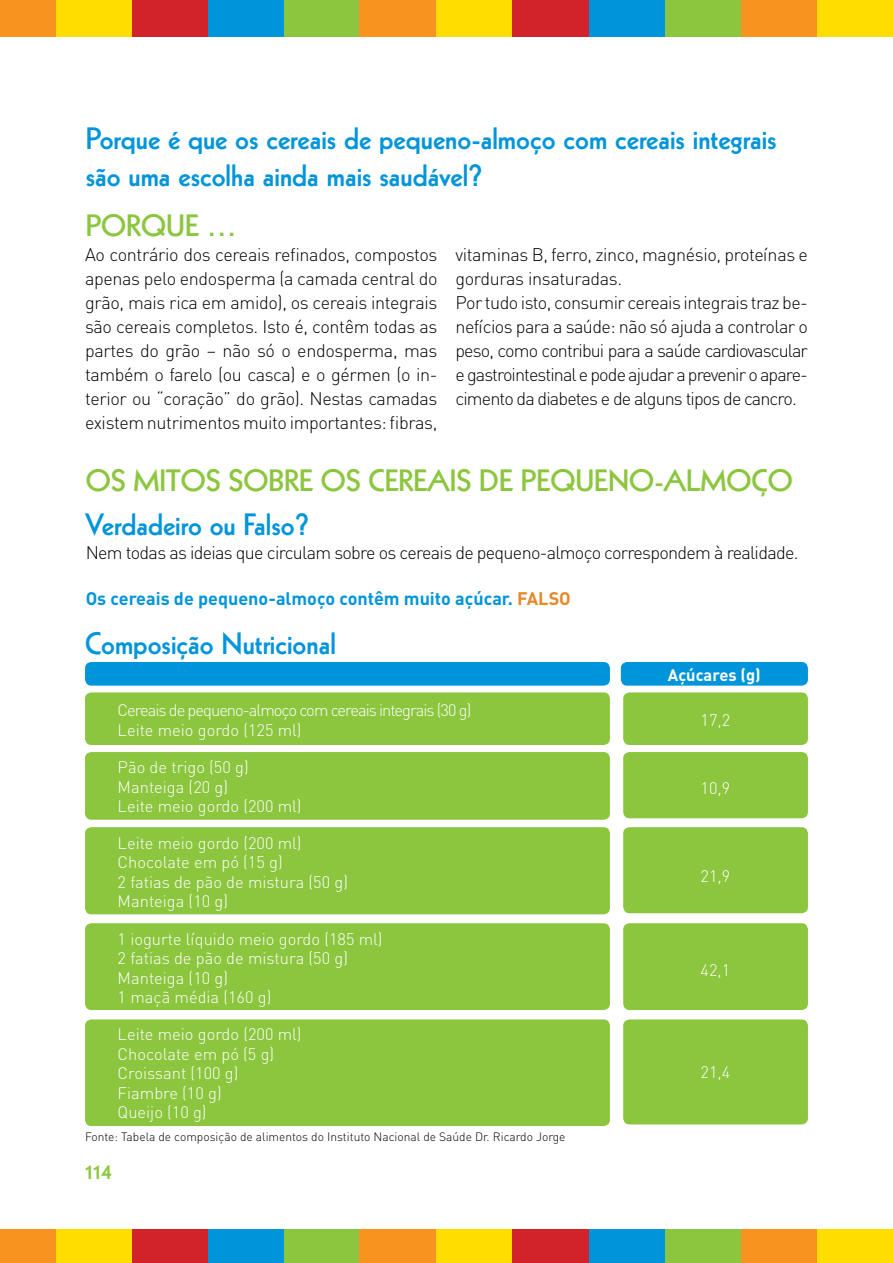
<style>
.page{position:relative;width:893px;height:1263px;background:#fff}
.page>*{position:absolute;margin:0;border:0;box-sizing:border-box;transform-origin:0 0}
.t1{font:800 30px/37.5px "Kabel";color:#0095da}
.t2{font:800 30px "Kabel";color:#8cc63f}
.t3{font:800 22.5px "Kabel";color:#8cc63f}
.t4{font:300 18px/24px "DIN";letter-spacing:-.04em;color:#000;text-align:justify}
.t5{font:700 18px "DIN";color:#0095da}
.t6{font:300 16.5px/19.5px "DIN";color:#fff}
.t7{font:300 16.5px/19.5px "DIN";letter-spacing:-.06em;color:#fff}
.t8{font:700 16.5px "DIN";color:#fff}
.t9{font:300 12px "DIN";color:#000}
.s1{color:#e58825}
</style>
<div class="page">
<div style="left:85px;top:692px;width:525px;height:53px;background:#8cc63f;border-radius:6px"></div>
<div style="left:85px;top:662px;width:525px;height:24px;background:#0095da;border-radius:6px"></div>
<div style="left:621px;top:662px;width:187px;height:24px;background:#0095da;border-radius:6px"></div>
<div style="left:85px;top:1019px;width:525px;height:107px;background:#8cc63f;border-radius:6px"></div>
<div style="left:85px;top:752px;width:525px;height:68px;background:#8cc63f;border-radius:6px"></div>
<div style="left:85px;top:827px;width:525px;height:87px;background:#8cc63f;border-radius:6px"></div>
<div style="left:85px;top:923px;width:525px;height:87px;background:#8cc63f;border-radius:6px"></div>
<div style="left:623px;top:692px;width:185px;height:53px;background:#8cc63f;border-radius:6px"></div>
<div style="left:623px;top:1019px;width:185px;height:105px;background:#8cc63f;border-radius:6px"></div>
<div style="left:623px;top:752px;width:185px;height:66px;background:#8cc63f;border-radius:6px"></div>
<div style="left:623px;top:827px;width:185px;height:86px;background:#8cc63f;border-radius:6px"></div>
<div style="left:623px;top:923px;width:185px;height:87px;background:#8cc63f;border-radius:6px"></div>
<div style="left:284px;top:1229px;width:77px;height:34px;background:#8cc63f"></div>
<div style="left:207px;top:1229px;width:77px;height:34px;background:#0095da"></div>
<div style="left:131px;top:1229px;width:76px;height:34px;background:#d2232a"></div>
<div style="left:55px;top:1229px;width:77px;height:34px;background:#fd0"></div>
<div style="left:0;top:1229px;width:55px;height:34px;background:#f7931e"></div>
<div style="left:359px;top:1229px;width:77px;height:34px;background:#f7931e"></div>
<div style="left:436px;top:1229px;width:77px;height:34px;background:#fd0"></div>
<div style="left:512px;top:1229px;width:77px;height:34px;background:#d2232a"></div>
<div style="left:589px;top:1229px;width:76px;height:34px;background:#0095da"></div>
<div style="left:665px;top:1229px;width:77px;height:34px;background:#8cc63f"></div>
<div style="left:741px;top:1229px;width:77px;height:34px;background:#f7931e"></div>
<div style="left:817px;top:1229px;width:76px;height:34px;background:#fd0"></div>
<div style="left:284px;top:0;width:77px;height:36px;background:#8cc63f"></div>
<div style="left:207px;top:0;width:77px;height:36px;background:#0095da"></div>
<div style="left:131px;top:0;width:76px;height:36px;background:#d2232a"></div>
<div style="left:55px;top:0;width:77px;height:36px;background:#fd0"></div>
<div style="left:0;top:0;width:55px;height:36px;background:#f7931e"></div>
<div style="left:359px;top:0;width:77px;height:36px;background:#f7931e"></div>
<div style="left:436px;top:0;width:77px;height:36px;background:#fd0"></div>
<div style="left:512px;top:0;width:77px;height:36px;background:#d2232a"></div>
<div style="left:589px;top:0;width:76px;height:36px;background:#0095da"></div>
<div style="left:665px;top:0;width:77px;height:36px;background:#8cc63f"></div>
<div style="left:741px;top:0;width:77px;height:36px;background:#f7931e"></div>
<div style="left:817px;top:0;width:76px;height:36px;background:#fd0"></div>
<h1 class="t1" style="left:86px;top:120px;width:692px">Porque é que os cereais de pequeno-almoço com cereais integrais são uma escolha ainda mais saudável?</h1>
<h1 class="t2" style="left:86px;top:208px;width:153px">PORQUE …</h1>
<p class="t4" style="left:85px;top:243px;width:354px">Ao contrário dos cereais refinados, compostos apenas pelo endosperma (a camada central do grão, mais rica em amido), os cereais integrais são cereais completos. Isto é, contêm todas as partes do grão – não só o endosperma, mas também o farelo (ou casca) e o gérmen (o in&shy;terior ou “coração” do grão). Nestas camadas existem nutrimentos muito importantes: fibras,</p>
<p class="t4" style="left:455px;top:243px;width:354px;text-align:left">vitaminas B, ferro, zinco, magnésio, proteínas e gorduras insaturadas.<br>Por tudo isto, consumir cereais integrais traz be&shy;nefícios para a saúde: não só ajuda a controlar o peso, como contribui para a saúde cardiovascular e gastrointestinal e pode ajudar a prevenir o apare&shy;cimento da diabetes e de alguns tipos de cancro.</p>
<h1 class="t2" style="left:86px;top:463px;width:708px">OS MITOS SOBRE OS CEREAIS DE PEQUENO-ALMOÇO</h1>
<h1 class="t1" style="left:86px;top:506px;width:226px">Verdadeiro ou Falso?</h1>
<p class="t4" style="left:86px;top:540px;width:714px">Nem todas as ideias que circulam sobre os cereais de pequeno-almoço correspondem à realidade.</p>
<p class="t5" style="left:86px;top:587px;width:487px">Os cereais de pequeno-almoço contêm muito açúcar. <span class="s1">FALSO</span></p>
<h1 class="t1" style="left:85px;top:625px;width:252px">Composição Nutricional</h1>
<p class="t8" style="left:668px;top:664px;width:94px">Açúcares (g)</p>
<p class="t7" style="left:118px;top:700px;width:355px">Cereais de pequeno-almoço com cereais integrais (30 g)<br>Leite meio gordo (125 ml)</p>
<p class="t6" style="left:701px;top:710px;width:31px">17,2</p>
<p class="t6" style="left:118px;top:758px;width:185px">Pão de trigo (50 g)<br>Manteiga (20 g)<br>Leite meio gordo (200 ml)</p>
<p class="t6" style="left:118px;top:833px;width:232px">Leite meio gordo (200 ml)<br>Chocolate em pó (15 g)<br>2 fatias de pão de mistura (50 g)<br>Manteiga (10 g)</p>
<p class="t6" style="left:118px;top:929px;width:266px">1 iogurte líquido meio gordo (185 ml)<br>2 fatias de pão de mistura (50 g)<br>Manteiga (10 g)<br>1 maçã média (160 g)</p>
<p class="t6" style="left:118px;top:1024px;width:185px">Leite meio gordo (200 ml)<br>Chocolate em pó (5 g)<br>Croissant (100 g)<br>Fiambre (10 g)<br>Queijo (10 g)</p>
<p class="t9" style="left:85px;top:1129px;width:482px">Fonte: Tabela de composição de alimentos do Instituto Nacional de Saúde Dr. Ricardo Jorge</p>
<p class="t3" style="left:86px;top:1158px;width:28px">114</p>
<p class="t6" style="left:701px;top:778px;width:31px">10,9</p>
<p class="t6" style="left:701px;top:866px;width:31px">21,9</p>
<p class="t6" style="left:701px;top:960px;width:31px">42,1</p>
<p class="t6" style="left:701px;top:1062px;width:31px">21,4</p>
</div>
